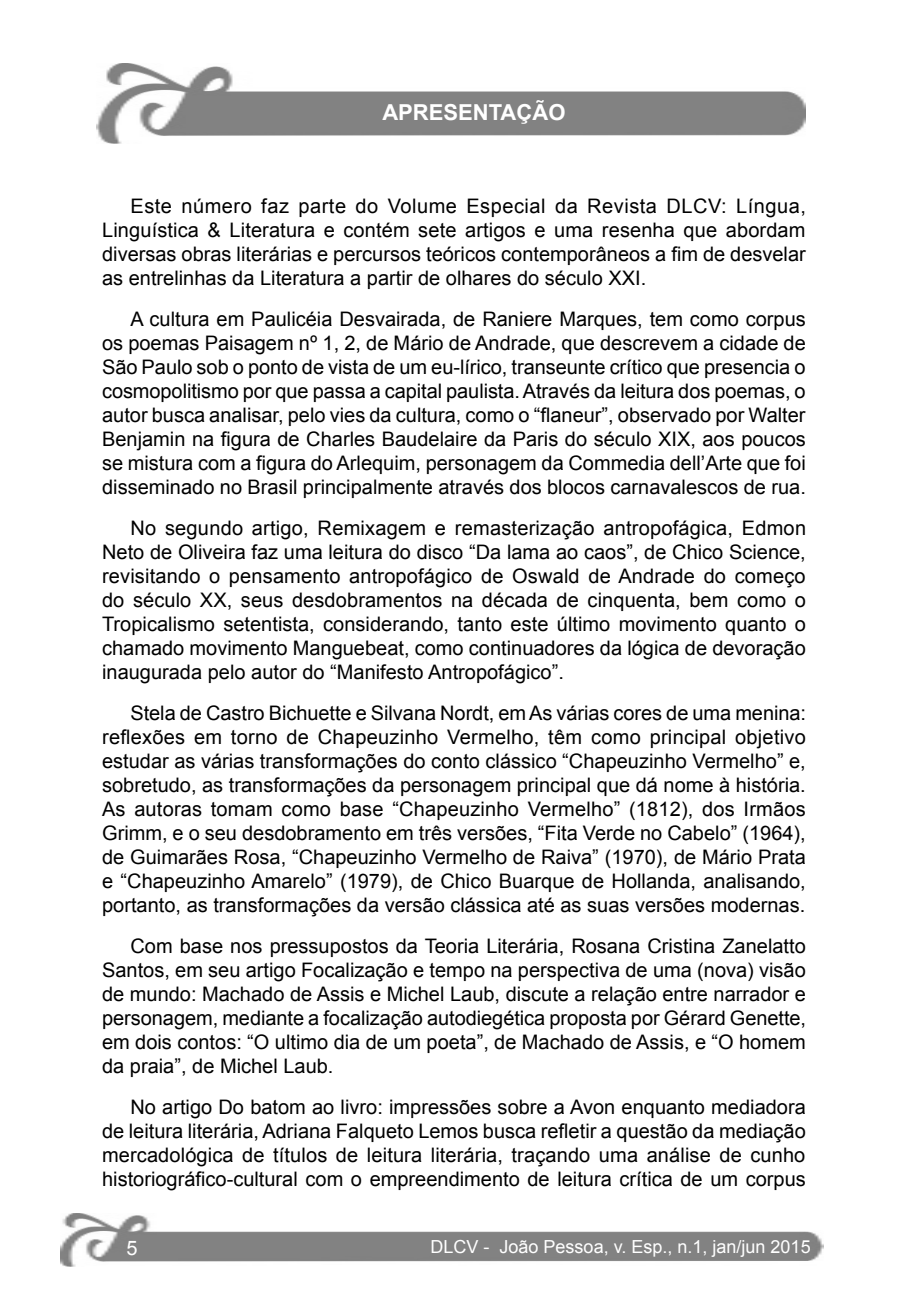
<style>
.page{position:relative;width:908px;height:1304px;background:#fff}
.page>*{position:absolute;margin:0;border:0;box-sizing:border-box;transform-origin:0 0}
.t1{font:700 22px "Arial";color:#fff}
.t2{font:20px/24px "Arial";color:#000;text-align:justify}
.t3{font:20px "Arial";color:#fff}
.t4{font:18px "Arial";color:#fff}
</style>
<div class="page">
<img style="left:60px;top:1214px;width:763px;height:53px">
<img style="left:97px;top:64px;width:708px;height:79px">
<p class="t1" style="left:382px;top:98px;width:184px">APRESENTAÇÃO</p>
<p class="t2" style="left:102px;top:194px;width:705px;text-indent:28px">Este número faz parte do Volume Especial da Revista DLCV: Língua, Linguística &amp; Literatura e contém sete artigos e uma resenha que abordam diversas obras literárias e percursos teóricos contemporâneos a fim de desvelar as entrelinhas da Literatura a partir de olhares do século XXI.</p>
<p class="t2" style="left:102px;top:307px;width:705px;text-indent:28px">A cultura em Paulicéia Desvairada, de Raniere Marques, tem como corpus os poemas Paisagem nº 1, 2, de Mário de Andrade, que descrevem a cidade de São Paulo sob o ponto de vista de um eu-lírico, transeunte crítico que presencia o cosmopolitismo por que passa a capital paulista. Através da leitura dos poemas, o autor busca analisar, pelo vies da cultura, como o “flaneur”, observado por Walter Benjamin na figura de Charles Baudelaire da Paris do século XIX, aos poucos se mistura com a figura do Arlequim, personagem da Commedia dell’Arte que foi disseminado no Brasil principalmente através dos blocos carnavalescos de rua.</p>
<p class="t2" style="left:102px;top:516px;width:705px;text-indent:28px">No segundo artigo, Remixagem e remasterização antropofágica, Edmon Neto de Oliveira faz uma leitura do disco “Da lama ao caos”, de Chico Science, revisitando o pensamento antropofágico de Oswald de Andrade do começo do século XX, seus desdobramentos na década de cinquenta, bem como o Tropicalismo setentista, considerando, tanto este último movimento quanto o chamado movimento Manguebeat, como continuadores da lógica de devoração inaugurada pelo autor do “Manifesto Antropofágico”.</p>
<p class="t2" style="left:102px;top:701px;width:705px;text-indent:28px">Stela de Castro Bichuette e Silvana Nordt, em As várias cores de uma menina: reflexões em torno de Chapeuzinho Vermelho, têm como principal objetivo estudar as várias transformações do conto clássico “Chapeuzinho Vermelho” e, sobretudo, as transformações da personagem principal que dá nome à história.<br>As autoras tomam como base “Chapeuzinho Vermelho” (1812), dos Irmãos Grimm, e o seu desdobramento em três versões, “Fita Verde no Cabelo” (1964), de Guimarães Rosa, “Chapeuzinho Vermelho de Raiva” (1970), de Mário Prata e “Chapeuzinho Amarelo” (1979), de Chico Buarque de Hollanda, analisando, portanto, as transformações da versão clássica até as suas versões modernas.</p>
<p class="t2" style="left:102px;top:934px;width:705px;text-indent:28px">Com base nos pressupostos da Teoria Literária, Rosana Cristina Zanelatto Santos, em seu artigo Focalização e tempo na perspectiva de uma (nova) visão de mundo: Machado de Assis e Michel Laub, discute a relação entre narrador e personagem, mediante a focalização autodiegética proposta por Gérard Genette, em dois contos: “O ultimo dia de um poeta”, de Machado de Assis, e “O homem da praia”, de Michel Laub.</p>
<p class="t2" style="left:102px;top:1095px;width:705px;text-indent:28px">No artigo Do batom ao livro: impressões sobre a Avon enquanto mediadora de leitura literária, Adriana Falqueto Lemos busca refletir a questão da mediação mercadológica de títulos de leitura literária, traçando uma análise de cunho historiográfico-cultural com o empreendimento de leitura crítica de um corpus</p>
<p class="t3" style="left:126px;top:1234px;width:13px">5</p>
<p class="t4" style="left:430px;top:1235px;width:381px">DLCV - João Pessoa, v. Esp., n.1, jan/jun 2015</p>
</div>
